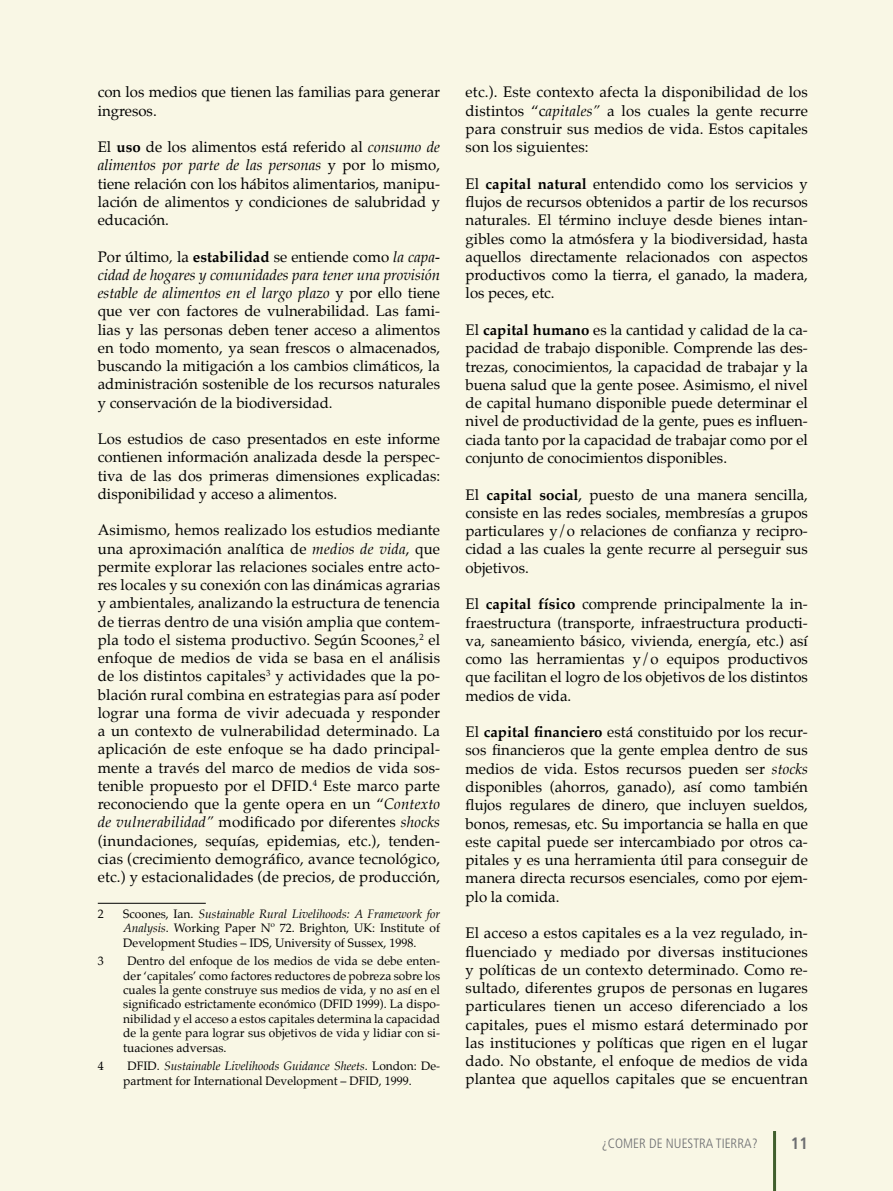
<style>
.page{position:relative;width:893px;height:1191px;background:#f9f7e5}
.page>*{position:absolute;margin:0;border:0;box-sizing:border-box;transform-origin:0 0}
.t1{font:700 condensed 16.5px "Frutiger";color:#6d6e71}
.t2{font:15px/18.3px "Palatino";color:#000;text-align:justify}
.t3{font:300 condensed 13.5px "Frutiger";color:#6d6e71}
.t4{font:12px/14.4px "Palatino";color:#000;text-align:justify}
.s1{font-weight:700}
.s2{font-style:italic}
</style>
<div class="page">
<hr style="left:773px;top:1131px;width:3px;height:60px;background:#415f2d">
<hr style="left:98px;top:903px;width:108px;height:1px;background:#000">
<p class="t2" style="left:98px;top:83px;width:344px">con los medios que tienen las familias para generar ingresos.</p>
<p class="t2" style="left:98px;top:138px;width:344px">El <span class="s1">uso</span> de los alimentos está referido al <span class="s2">consumo de alimentos por parte de las personas</span> y por lo mismo, tiene relación con los hábitos alimentarios, manipu&shy;lación de alimentos y condiciones de salubridad y educación.</p>
<p class="t2" style="left:98px;top:247px;width:344px">Por último<span class="s2">,</span> la <span class="s1">estabilidad</span> se entiende como <span class="s2">la capa&shy;cidad de hogares y comunidades para tener una provisión estable de alimentos en el largo plazo</span> y por ello tiene que ver con factores de vulnerabilidad. Las fami&shy;lias y las personas deben tener acceso a alimentos en todo momento, ya sean frescos o almacenados, buscando la mitigación a los cambios climáticos, la administración sostenible de los recursos naturales y conservación de la biodiversidad.</p>
<p class="t2" style="left:98px;top:430px;width:344px">Los estudios de caso presentados en este informe contienen información analizada desde la perspec&shy;tiva de las dos primeras dimensiones explicadas: disponibilidad y acceso a alimentos.</p>
<p class="t2" style="left:98px;top:521px;width:344px">Asimismo, hemos realizado los estudios mediante una aproximación analítica de <span class="s2">medios de vida</span>, que permite explorar las relaciones sociales entre acto&shy;res locales y su conexión con las dinámicas agrarias y ambientales, analizando la estructura de tenencia de tierras dentro de una visión amplia que contem&shy;pla todo el sistema productivo. Según Scoones,<sup>2</sup> el enfoque de medios de vida se basa en el análisis de los distintos capitales<sup>3</sup> y actividades que la po&shy;blación rural combina en estrategias para así poder lograr una forma de vivir adecuada y responder a un contexto de vulnerabilidad determinado. La aplicación de este enfoque se ha dado principal&shy;mente a través del marco de medios de vida sos&shy;tenible propuesto por el DFID.<sup>4</sup> Este marco parte reconociendo que la gente opera en un “<span class="s2">Contexto de vulnerabilidad”</span> modificado por diferentes <span class="s2">shocks </span>(inundaciones, sequías, epidemias, etc.), tenden&shy;cias (crecimiento demográfico, avance tecnológico, etc.) y estacionalidades (de precios, de producción,</p>
<p class="t4" style="left:98px;top:906px;width:7px">2</p>
<p class="t4" style="left:123px;top:906px;width:318px">Scoones, Ian. <span class="s2">Sustainable Rural Livelihoods: A Framework for Analysis</span>. Working Paper Nº 72. Brighton, UK: Institute of Development Studies – IDS, University of Sussex, 1998.</p>
<p class="t4" style="left:98px;top:953px;width:7px">3</p>
<p class="t4" style="left:123px;top:953px;width:318px;text-indent:4px">Dentro del enfoque de los medios de vida se debe enten&shy;der ‘capitales’ como factores reductores de pobreza sobre los cuales la gente construye sus medios de vida, y no así en el significado estrictamente económico (DFID 1999). La dispo&shy;nibilidad y el acceso a estos capitales determina la capacidad de la gente para lograr sus objetivos de vida y lidiar con si&shy;tuaciones adversas.</p>
<p class="t4" style="left:98px;top:1059px;width:7px">4</p>
<p class="t4" style="left:123px;top:1059px;width:318px;text-indent:4px">DFID. <span class="s2">Sustainable Livelihoods Guidance Sheets</span>. London: De&shy;partment for International Development – DFID, 1999.</p>
<p class="t2" style="left:466px;top:83px;width:344px">etc.). Este contexto afecta la disponibilidad de los distintos “c<span class="s2">apitales”</span> a los cuales la gente recurre para construir sus medios de vida. Estos capitales son los siguientes:</p>
<p class="t2" style="left:466px;top:174px;width:344px">El <span class="s1">capital natural</span> entendido como los servicios y flujos de recursos obtenidos a partir de los recursos naturales. El término incluye desde bienes intan&shy;gibles como la atmósfera y la biodiversidad, hasta aquellos directamente relacionados con aspectos productivos como la tierra, el ganado, la madera, los peces, etc.</p>
<p class="t2" style="left:466px;top:321px;width:344px">El <span class="s1">capital humano</span> es la cantidad y calidad de la ca&shy;pacidad de trabajo disponible. Comprende las des&shy;trezas, conocimientos, la capacidad de trabajar y la buena salud que la gente posee. Asimismo, el nivel de capital humano disponible puede determinar el nivel de productividad de la gente, pues es influen&shy;ciada tanto por la capacidad de trabajar como por el conjunto de conocimientos disponibles.</p>
<p class="t2" style="left:466px;top:485px;width:344px">El <span class="s1">capital social</span>, puesto de una manera sencilla, consiste en las redes sociales, membresías a grupos particulares y/o relaciones de confianza y recipro&shy;cidad a las cuales la gente recurre al perseguir sus objetivos.</p>
<p class="t2" style="left:466px;top:595px;width:344px">El <span class="s1">capital físico</span> comprende principalmente la in&shy;fraestructura (transporte, infraestructura producti&shy;va, saneamiento básico, vivienda, energía, etc.) así como las herramientas y/o equipos productivos que facilitan el logro de los objetivos de los distintos medios de vida.</p>
<p class="t2" style="left:466px;top:723px;width:344px">El <span class="s1">capital financiero</span> está constituido por los recur&shy;sos financieros que la gente emplea dentro de sus medios de vida. Estos recursos pueden ser <span class="s2">stocks </span>disponibles (ahorros, ganado), así como también flujos regulares de dinero, que incluyen sueldos, bonos, remesas, etc. Su importancia se halla en que este capital puede ser intercambiado por otros ca&shy;pitales y es una herramienta útil para conseguir de manera directa recursos esenciales, como por ejem&shy;plo la comida.</p>
<p class="t2" style="left:466px;top:924px;width:344px">El acceso a estos capitales es a la vez regulado, in&shy;fluenciado y mediado por diversas instituciones y políticas de un contexto determinado. Como re&shy;sultado, diferentes grupos de personas en lugares particulares tienen un acceso diferenciado a los capitales, pues el mismo estará determinado por las instituciones y políticas que rigen en el lugar dado. No obstante, el enfoque de medios de vida plantea que aquellos capitales que se encuentran</p>
<p class="t3" style="left:602px;top:1135px;width:157px">¿COMER DE NUESTRA TIERRA?</p>
<p class="t1" style="left:791px;top:1133px;width:19px">11</p>
</div>
